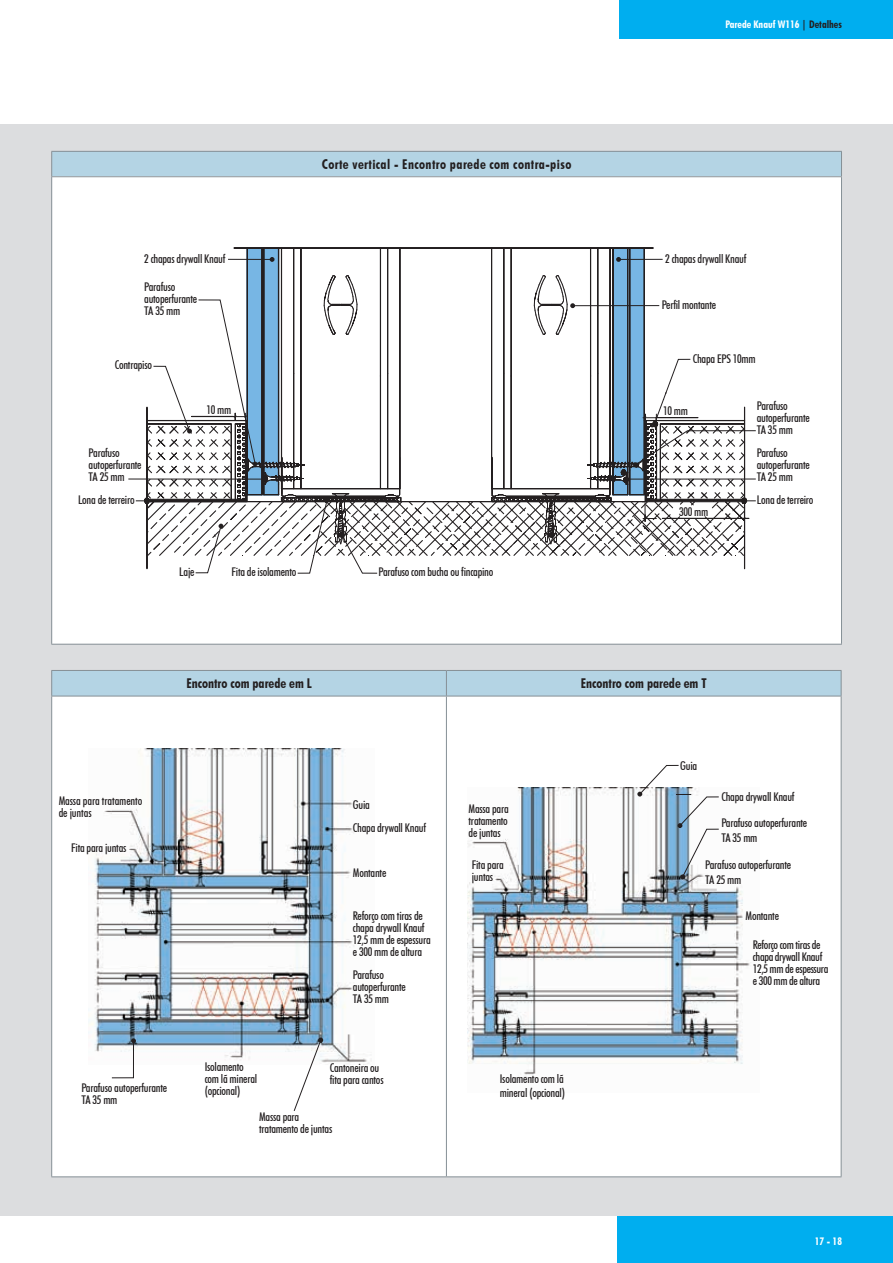
<style>
.page{position:relative;width:893px;height:1263px;background:#fff}
.page>*{position:absolute;margin:0;border:0;box-sizing:border-box;transform-origin:0 0}
.t1{font:700 condensed 13.5px "Futura BT";letter-spacing:.03em;color:#231f20}
.t2{font:700 condensed 13.5px "Futura BT";color:#231f20}
.t3{font:500 condensed 12px/12px "Futura BT";letter-spacing:-.02em;color:#231f20}
.t4{font:700 condensed 10.5px "Futura BT";color:#fff}
.s1{color:#231f20}
</style>
<div class="page">
<div style="left:617px;top:1192px;width:276px;height:71px;background:#00aeef"></div>
<div style="left:0;top:125px;width:893px;height:1091px;background:#dcdddf"></div>
<div style="left:620px;top:0;width:273px;height:38px;background:#00aeef"></div>
<div style="left:53px;top:697px;width:787px;height:479px;background:#fff"></div>
<svg style="left:51px;top:670px;width:791px;height:26px"></svg>
<hr style="left:51px;top:696px;width:1px;height:480px;background:#869096">
<hr style="left:51px;top:696px;width:395px;height:1px;background:#869096">
<hr style="left:51px;top:1176px;width:395px;height:1px;background:#869096">
<hr style="left:446px;top:696px;width:1px;height:480px;background:#869096">
<hr style="left:446px;top:696px;width:395px;height:1px;background:#869096">
<hr style="left:841px;top:696px;width:1px;height:480px;background:#869096">
<hr style="left:446px;top:1176px;width:395px;height:1px;background:#869096">
<img style="left:468px;top:787px;width:292px;height:305px">
<div style="left:52px;top:151px;width:789px;height:26px;background:#b4d4e4"></div>
<div style="left:52px;top:177px;width:789px;height:467px;background:#fff"></div>
<svg style="left:51px;top:152px;width:1px;height:24px"></svg>
<hr style="left:51px;top:151px;width:791px;height:1px;background:#869096">
<svg style="left:841px;top:152px;width:1px;height:24px"></svg>
<hr style="left:51px;top:177px;width:1px;height:467px;background:#869096">
<hr style="left:51px;top:176px;width:791px;height:1px;background:#869096">
<hr style="left:841px;top:177px;width:1px;height:467px;background:#869096">
<hr style="left:51px;top:644px;width:791px;height:1px;background:#869096">
<img style="left:88px;top:749px;width:286px;height:315px">
<hr style="left:128px;top:479px;width:137px;height:1px;background:#231f20">
<svg style="left:111px;top:1038px;width:25px;height:40px"></svg>
<svg style="left:293px;top:1037px;width:30px;height:75px"></svg>
<svg style="left:637px;top:765px;width:82px;height:114px"></svg>
<svg style="left:136px;top:248px;width:620px;height:326px"></svg>
<p class="t1" style="left:322px;top:156px;width:251px">Corte vertical - Encontro parede com contra-piso</p>
<p class="t4" style="left:725px;top:18px;width:118px">Parede Knauf W116 <span class="s1">| Detalhes</span></p>
<p class="t3" style="left:144px;top:253px;width:83px">2 chapas drywall Knauf</p>
<p class="t3" style="left:665px;top:252px;width:83px">2 chapas drywall Knauf</p>
<p class="t3" style="left:144px;top:281px;width:54px">Parafuso autoperfurante<br>TA 35 mm</p>
<p class="t3" style="left:662px;top:299px;width:56px">Perfil montante</p>
<p class="t3" style="left:115px;top:359px;width:39px">Contrapiso</p>
<p class="t3" style="left:89px;top:447px;width:54px">Parafuso autoperfurante<br>TA 25 mm</p>
<p class="t3" style="left:693px;top:353px;width:65px">Chapa EPS 10mm</p>
<p class="t3" style="left:206px;top:404px;width:26px">10 mm</p>
<p class="t3" style="left:663px;top:405px;width:26px">10 mm</p>
<p class="t3" style="left:757px;top:400px;width:54px">Parafuso autoperfurante<br>TA 35 mm</p>
<p class="t3" style="left:757px;top:447px;width:54px">Parafuso autoperfurante<br>TA 25 mm</p>
<p class="t3" style="left:78px;top:494px;width:58px">Lona de terreiro</p>
<p class="t3" style="left:757px;top:494px;width:58px">Lona de terreiro</p>
<p class="t3" style="left:179px;top:565px;width:17px">Laje</p>
<p class="t3" style="left:232px;top:565px;width:66px">Fita de isolamento</p>
<p class="t3" style="left:378px;top:566px;width:116px">Parafuso com bucha ou fincapino</p>
<p class="t3" style="left:679px;top:505px;width:31px">300 mm</p>
<p class="t2" style="left:186px;top:675px;width:127px">Encontro com parede em L</p>
<p class="t2" style="left:581px;top:675px;width:127px">Encontro com parede em T</p>
<p class="t3" style="left:59px;top:795px;width:85px">Massa para tratamento de juntas</p>
<p class="t3" style="left:469px;top:802px;width:42px;text-align:justify">Massa para tratamento de juntas</p>
<p class="t3" style="left:353px;top:794px;width:75px;line-height:22.4px">Guia<br>Chapa drywall Knauf</p>
<p class="t3" style="left:353px;top:866px;width:35px">Montante</p>
<p class="t3" style="left:71px;top:841px;width:57px">Fita para juntas</p>
<p class="t3" style="left:472px;top:859px;width:34px">Fita para juntas</p>
<p class="t3" style="left:353px;top:910px;width:79px">Reforço com tiras de chapa drywall Knauf<br>12,5 mm de espessura e 300 mm de altura</p>
<p class="t3" style="left:81px;top:1081px;width:87px">Parafuso autoperfurante<br>TA 35 mm</p>
<p class="t3" style="left:205px;top:1060px;width:54px">Isolamento com lã mineral (opcional)</p>
<p class="t3" style="left:353px;top:968px;width:54px">Parafuso autoperfurante<br>TA 35 mm</p>
<p class="t3" style="left:330px;top:1062px;width:55px">Cantoneira ou fita para cantos</p>
<p class="t3" style="left:259px;top:1110px;width:75px">Massa para tratamento de juntas</p>
<p class="t3" style="left:500px;top:1071px;width:67px;line-height:14.4px">Isolamento com lã mineral (opcional)</p>
<p class="t3" style="left:680px;top:760px;width:19px">Guia</p>
<p class="t3" style="left:721px;top:791px;width:75px">Chapa drywall Knauf</p>
<p class="t3" style="left:721px;top:816px;width:87px;line-height:14.4px">Parafuso autoperfurante<br>TA 35 mm</p>
<p class="t3" style="left:705px;top:858px;width:87px;line-height:14.4px">Parafuso autoperfurante<br>TA 25 mm</p>
<p class="t3" style="left:745px;top:910px;width:35px">Montante</p>
<p class="t3" style="left:753px;top:938px;width:77px">Reforço com tiras de chapa drywall Knauf<br>12,5 mm de espessura e 300 mm de altura</p>
<p class="t4" style="left:815px;top:1235px;width:29px">17 - 18</p>
</div>
